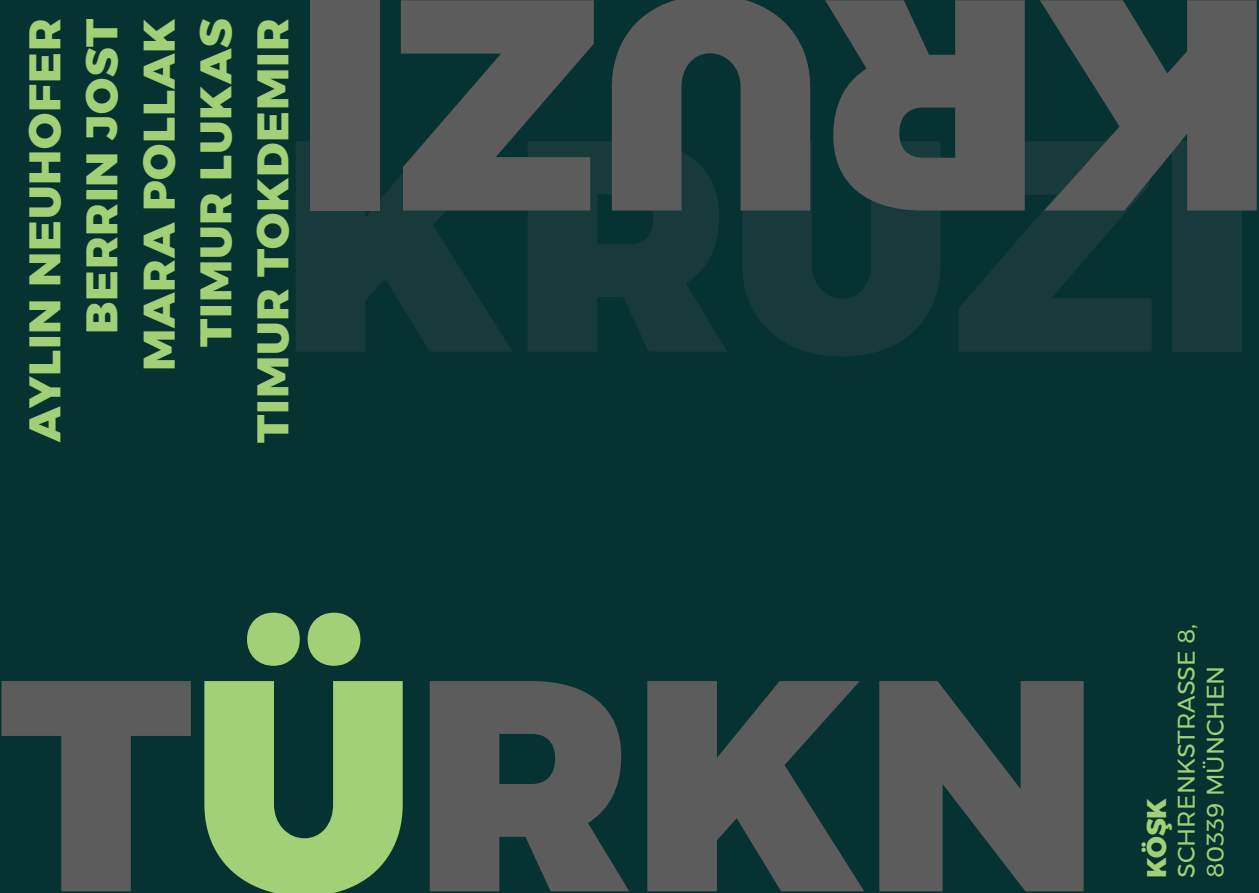
<style>
.page{position:relative;width:1259px;height:893px;background:#073232}
.page>*{position:absolute;margin:0;border:0;box-sizing:border-box;transform-origin:0 0}
.t1{font:900 300px "Montserrat";color:#5c5c5c}
.t2{font:800 44.1px/57px "Montserrat";letter-spacing:.02em;color:#a1d076;text-align:right}
.t3{font:800 27px "Montserrat";color:#a1d076}
.t4{font:24px/28.8px "Montserrat";color:#a1d076}
.s1{color:#a1d076}
</style>
<div class="page">
<h1 class="t1" style="left:1271px;top:353px;width:978px;rotate:-180deg">KRUZI</h1>
<p class="t2" style="left:17px;top:443px;width:426px;rotate:-90deg">AYLIN NEUHOFER<br>BERRIN JOST<br>MARA POLLAK<br>TIMUR LUKAS<br>TIMUR TOKDEMIR</p>
<h1 class="t1" style="left:281px;top:-1px;width:978px">KRUZI</h1>
<h1 class="t1" style="left:0;top:538px;width:1100px">T<span class="s1">Ü</span>RKN</h1>
<p class="t4" style="left:1171px;top:878px;width:256px;rotate:-90deg">SCHRENKSTRASSE 8,<br>80339 MÜNCHEN</p>
<p class="t3" style="left:1134px;top:878px;width:81px;rotate:-90deg">KÖŞK</p>
</div>
